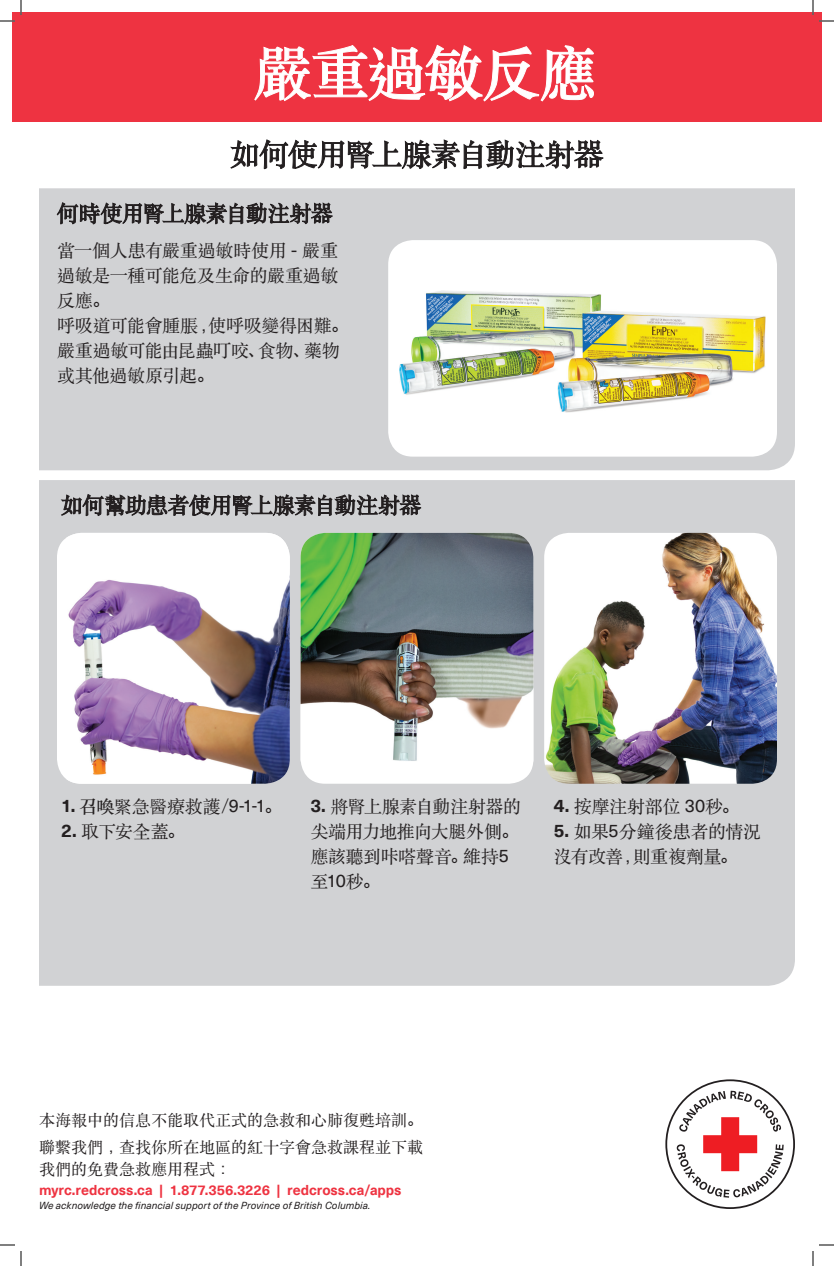
<style>
.page{position:relative;width:834px;height:1266px;background:#fff}
.page>*{position:absolute;margin:0;border:0;box-sizing:border-box;transform-origin:0 0}
.t1{font:58.8px "ST Songti TC Bold";letter-spacing:-.03em;color:#fff}
.t2{font:18px/25px "ST Songti TC Regular";letter-spacing:-.02em;color:#231f20}
.t3{font:16px/22px "ST Songti TC Regular";color:#231f20}
.CO_HEAD{font:700 14px "Neue Haas Unica Pro";letter-spacing:-.005em;color:#ee3341}
.CO_HEAD-2{font:italic 10px "Neue Haas Unica Pro";letter-spacing:.005em;color:#231f20}
.s1{font-family:"Arial Unicode MS"}
.s2{font-family:"Neue Haas Unica Pro";font-weight:700}
.s3{font-family:"ST Songti TC Bold"}
.s4{font-family:"Neue Haas Unica Pro"}
</style>
<div class="page">
<svg style="left:665px;top:1079px;width:130px;height:130px"></svg>
<div style="left:12px;top:12px;width:810px;height:109px;background:#ee3341"></div>
<div style="left:39px;top:188px;width:756px;height:282px;background:#d1d2d4"></div>
<div style="left:39px;top:480px;width:756px;height:506px;background:#d1d2d4"></div>
<svg style="left:57px;top:45px;width:546px;height:259px"></svg>
<svg style="left:62px;top:494px;width:359px;height:23px;background:#828182"></svg>
<div style="left:388px;top:240px;width:389px;height:217px;background:#fff;border-radius:25px"></div>
<img style="left:400px;top:291px;width:365px;height:121px">
<div style="left:57px;top:533px;width:233px;height:251px;background:#fff;border-radius:25px"></div>
<img style="left:67px;top:533px;width:223px;height:251px">
<div style="left:301px;top:533px;width:232px;height:251px;background:#fff;border-radius:25px"></div>
<img style="left:301px;top:533px;width:232px;height:228px">
<img style="left:544px;top:533px;width:233px;height:251px">
<svg style="left:0;top:0;width:22px;height:22px"></svg>
<svg style="left:0;top:1244px;width:22px;height:22px"></svg>
<svg style="left:812px;top:0;width:22px;height:22px"></svg>
<svg style="left:812px;top:1244px;width:22px;height:22px"></svg>
<p class="t1" style="left:253px;top:36px;width:345px">嚴重過敏反應</p>
<p class="t2" style="left:57px;top:238px;width:283px;text-align:justify">當一個人患有嚴重過敏時使用 <span class="s1">-</span> 嚴重過敏是一種可能危及生命的嚴重過敏反應<span class="s1">。</span></p>
<p class="t2" style="left:57px;top:313px;width:294px">呼吸道可能會腫脹<span class="s1">，</span>使呼吸變得困難<span class="s1">。</span></p>
<p class="t2" style="left:57px;top:338px;width:284px">嚴重過敏可能由昆蟲叮咬<span class="s1">、</span>食物<span class="s1">、</span>藥物或其他過敏原引起<span class="s1">。</span></p>
<p class="t2" style="left:61px;top:793px;width:223px"><span class="s2">1.</span> <span class="s3">召喚</span>緊急醫療救護/<span class="s4">9-1-1</span><span class="s1">。</span></p>
<p class="t2" style="left:61px;top:818px;width:126px"><span class="s2">2.</span> 取下安全蓋<span class="s1">。</span></p>
<p class="t2" style="left:310px;top:793px;width:212px"><span class="s2">3.</span> 將腎上腺素自動注射器的尖端用力地推向大腿外側<span class="s1">。</span>應該聽到咔嗒聲音<span class="s1">。</span>維持<span class="s4">5</span>至<span class="s4">10</span>秒<span class="s1">。</span></p>
<p class="t2" style="left:554px;top:793px;width:188px"><span class="s2">4.</span> 按摩注射部位 <span class="s4">30</span>秒<span class="s1">。</span></p>
<p class="t2" style="left:554px;top:818px;width:209px"><span class="s2">5.</span> 如果<span class="s4">5</span>分鐘後患者的情況沒有改善<span class="s1">，</span>則重複劑量<span class="s1">。</span></p>
<p class="t3" style="left:39px;top:1109px;width:385px">本海報中的信息不能取代正式的急救和心肺復甦培訓<span class="s1">。</span></p>
<p class="t3" style="left:39px;top:1135px;width:385px">聯繫我們<span class="s1">，</span>查找你所在地區的紅十字會急救課程並下載我們的免費急救應用程式<span class="s1">：</span></p>
<p class="CO_HEAD" style="left:39px;top:1181px;width:364px">myrc.redcross.ca | 1.877.356.3226 | redcross.ca/apps</p>
<p class="CO_HEAD-2" style="left:39px;top:1199px;width:333px">We acknowledge the financial support of the Province of British Columbia.</p>
</div>
